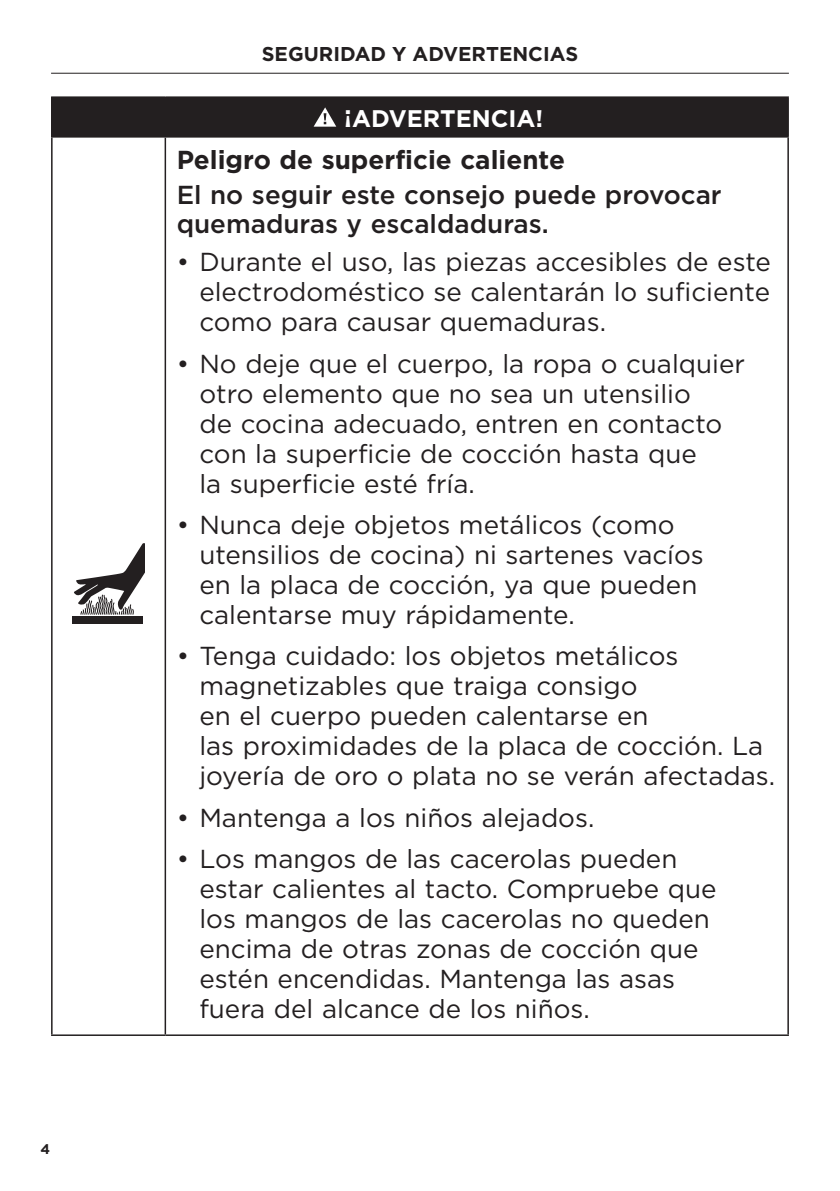
<style>
.page{position:relative;width:840px;height:1191px;background:#fff}
.page>*{position:absolute;margin:0;border:0;box-sizing:border-box;transform-origin:0 0}
.t1{font:26px/30px "Gotham";color:#231f20}
.t2{font:500 26px/29px "Gotham";color:#231f20}
.t3{font:700 26px "Gotham";color:#231f20}
.t4{font:700 24px "Gotham";color:#fff}
.t5{font:700 20px "Gotham";color:#231f20}
.t6{font:700 14px "Gotham";color:#231f20}
</style>
<div class="page">
<hr style="left:51px;top:73px;width:737px;height:1px;background:#231f20">
<div style="left:52px;top:97px;width:735px;height:40px;background:#231f20"></div>
<hr style="left:787px;top:98px;width:1px;height:38px;background:#231f20">
<hr style="left:51px;top:138px;width:2px;height:896px;background:#231f20">
<hr style="left:164px;top:138px;width:2px;height:896px;background:#231f20">
<hr style="left:787px;top:138px;width:1px;height:896px;background:#231f20">
<hr style="left:51px;top:1034px;width:114px;height:2px;background:#231f20">
<hr style="left:165px;top:1034px;width:623px;height:2px;background:#231f20">
<hr style="left:51px;top:98px;width:2px;height:38px;background:#231f20">
<hr style="left:51px;top:136px;width:114px;height:2px;background:#231f20">
<hr style="left:165px;top:136px;width:623px;height:2px;background:#231f20">
<hr style="left:51px;top:96px;width:114px;height:2px;background:#231f20">
<hr style="left:165px;top:96px;width:623px;height:2px;background:#231f20">
<svg style="left:313px;top:107px;width:23px;height:20px"></svg>
<div style="left:73px;top:615px;width:70px;height:8px;background:#231f20"></div>
<svg style="left:73px;top:543px;width:71px;height:73px"></svg>
<p class="t6" style="left:41px;top:1139px;width:11px">4</p>
<p class="t5" style="left:262px;top:41px;width:318px">SEGURIDAD Y ADVERTENCIAS</p>
<p class="t4" style="left:344px;top:102px;width:200px">¡ADVERTENCIA!</p>
<p class="t3" style="left:176px;top:143px;width:389px">Peligro de superficie caliente</p>
<p class="t2" style="left:176px;top:180px;width:546px">El no seguir este consejo puede provocar quemaduras y escaldaduras.</p>
<p class="t1" style="left:199px;top:246px;width:572px;text-align:justify;text-indent:-23px">• Durante el uso, las piezas accesibles de este electrodoméstico se calentarán lo suficiente como para causar quemaduras.</p>
<p class="t1" style="left:199px;top:348px;width:547px;text-indent:-23px">• No deje que el cuerpo, la ropa o cualquier otro elemento que no sea un utensilio<br>de cocina adecuado, entren en contacto con la superficie de cocción hasta que<br>la superficie esté fría.</p>
<p class="t1" style="left:199px;top:509px;width:505px;text-indent:-23px">• Nunca deje objetos metálicos (como utensilios de cocina) ni sartenes vacíos en la placa de cocción, ya que pueden calentarse muy rápidamente.</p>
<p class="t1" style="left:199px;top:640px;width:577px;text-indent:-23px">• Tenga cuidado: los objetos metálicos magnetizables que traiga consigo<br>en el cuerpo pueden calentarse en<br>las proximidades de la placa de cocción. La joyería de oro o plata no se verán afectadas.</p>
<p class="t1" style="left:176px;top:802px;width:419px">• Mantenga a los niños alejados.</p>
<p class="t1" style="left:199px;top:843px;width:518px;text-indent:-23px">• Los mangos de las cacerolas pueden estar calientes al tacto. Compruebe que los mangos de las cacerolas no queden encima de otras zonas de cocción que estén encendidas. Mantenga las asas fuera del alcance de los niños.</p>
</div>
